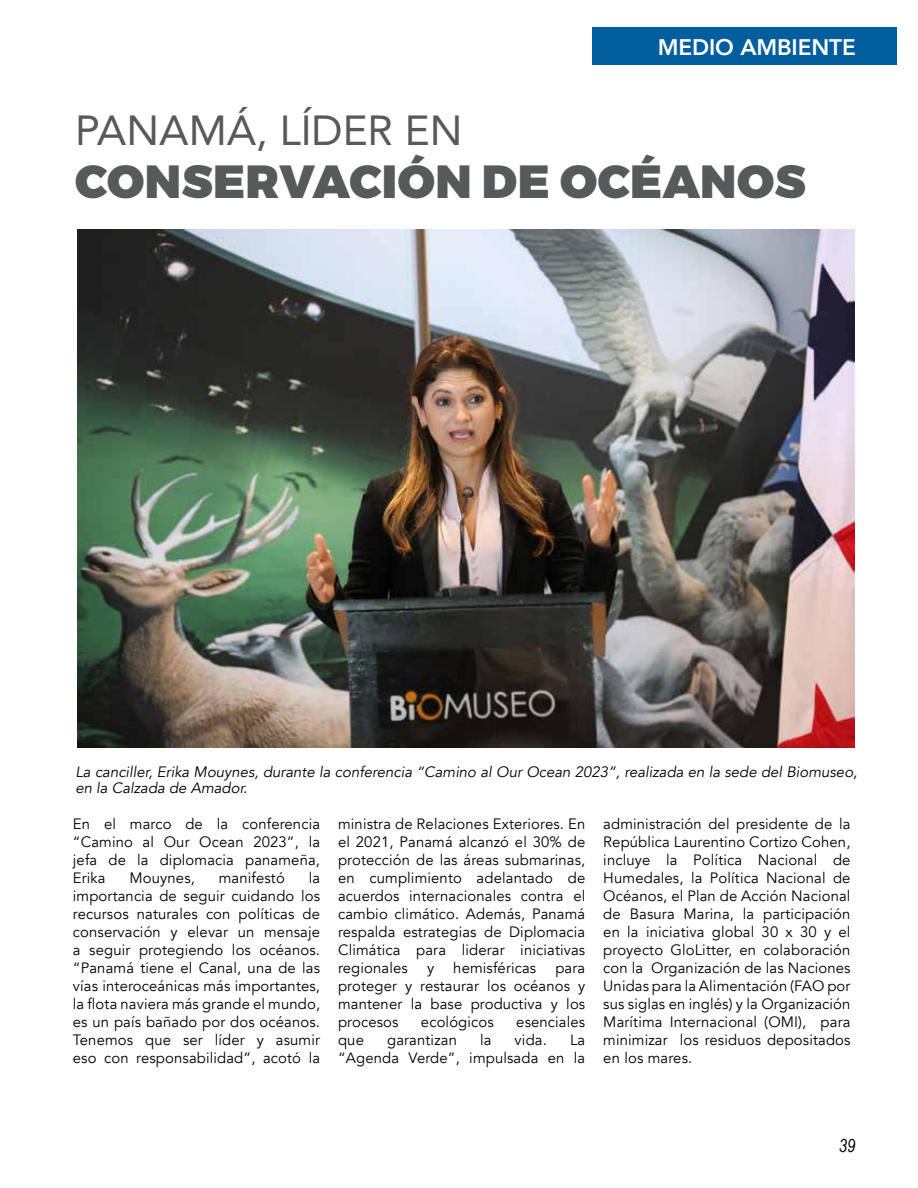
<style>
.page{position:relative;width:918px;height:1188px;background:#fff}
.page>*{position:absolute;margin:0;border:0;box-sizing:border-box;transform-origin:0 0}
.t1{font:900 46.5px "Montserrat";letter-spacing:.01em;color:#58595b}
.t2{font:42px "Avenir";color:#58595b}
.t3{font:800 22.5px "Avenir";color:#fff}
.t4{font:italic 18px "Arial Narrow";color:#000}
.t5{font:15px/18px "Avenir";letter-spacing:.01em;color:#000;text-align:justify}
.t6{font:italic 15px/16.5px "Avenir";color:#000}
</style>
<div class="page">
<div style="left:592px;top:27px;width:304px;height:38px;background:#005e9e"></div>
<img style="left:77px;top:230px;width:778px;height:518px">
<h3 class="t3" style="left:658px;top:29px;width:16px">MEDIO</h3>
<h3 class="t3" style="left:740px;top:29px;width:103px">AM BIENTE</h3>
<h2 class="t2" style="left:75px;top:97px;width:357px">PANAMÁ, LÍDER en</h2>
<h1 class="t1" style="left:75px;top:152px;width:732px">CONSERVACIÓN DE OCÉANOS</h1>
<p class="t6" style="left:75px;top:764px;width:783px">La canciller, Erika Mouynes, durante la conferencia “Camino al Our Ocean 2023”, realizada en la sede del Biomuseo, en la Calzada de Amador.</p>
<p class="t5" style="left:73px;top:815px;width:249px">En el marco de la conferencia “Camino al Our Ocean 2023”, la jefa de la diplomacia panameña, Erika</p>
<p class="t5" style="left:129px;top:869px;width:67px">Mouynes,</p>
<p class="t5" style="left:219px;top:869px;width:68px">manifestó</p>
<p class="t5" style="left:73px;top:869px;width:249px;text-indent:236px">la importancia de seguir cuidando los recursos naturales con políticas de conservación y elevar un mensaje a seguir protegiendo los océanos. “Panamá tiene el Canal, una de las vías interoceánicas más importantes, la flota naviera más grande el mundo, es un país bañado por dos océanos.<br>Tenemos que ser líder y asumir eso con responsabilidad”, acotó la</p>
<p class="t5" style="left:338px;top:815px;width:249px">ministra de Relaciones Exteriores. En el 2021, Panamá alcanzó el 30% de protección de las áreas submarinas, en cumplimiento adelantado de acuerdos internacionales contra el cambio climático. Además, Panamá respalda estrategias de Diplomacia Climática para liderar iniciativas regionales</p>
<p class="t5" style="left:427px;top:959px;width:9px">y</p>
<p class="t5" style="left:453px;top:959px;width:85px">hemisféricas</p>
<p class="t5" style="left:338px;top:959px;width:249px;text-indent:217px">para proteger y restaurar los océanos y mantener la base productiva y los procesos</p>
<p class="t5" style="left:421px;top:1013px;width:74px">ecológicos</p>
<p class="t5" style="left:516px;top:1013px;width:71px">esenciales</p>
<p class="t5" style="left:338px;top:1031px;width:27px">que</p>
<p class="t5" style="left:387px;top:1031px;width:71px">garantizan</p>
<p class="t5" style="left:480px;top:1031px;width:13px">la</p>
<p class="t5" style="left:515px;top:1031px;width:34px">vida.</p>
<p class="t5" style="left:338px;top:1031px;width:249px;text-align:right">La<br>“Agenda Verde”, impulsada en la</p>
<p class="t5" style="left:603px;top:815px;width:249px">administración del presidente de la República Laurentino Cortizo Cohen, incluye la Política Nacional de Humedales, la Política Nacional de Océanos, el Plan de Acción Nacional de Basura Marina, la participación en la iniciativa global 30 x 30 y el proyecto GloLitter, en colaboración con la Organización de las Naciones Unidas para la Alimentación (FAO por sus siglas en inglés) y la Organización Marítima Internacional (OMI), para minimizar los residuos depositados en los mares.</p>
<p class="t4" style="left:839px;top:1133px;width:18px">39</p>
</div>
